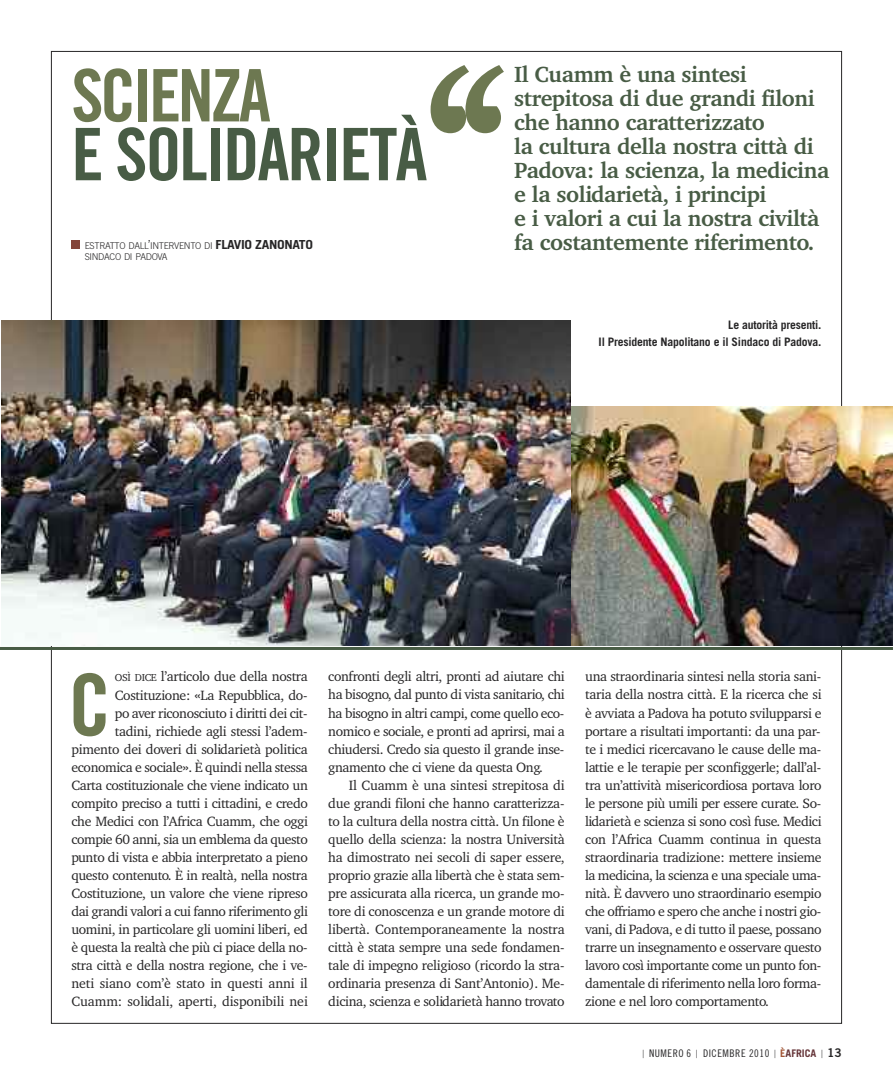
<style>
.page{position:relative;width:893px;height:1085px;background:#fff}
.page>*{position:absolute;margin:0;border:0;box-sizing:border-box;transform-origin:0 0}
.t1{font:700 225px "Charter BT Pro";color:#6d7851}
.t2{font:85.5px "Trade Gothic Bold Cond Twenty";color:#6d7851}
.t3{font:72.45px "Trade Gothic Bold Cond Twenty";letter-spacing:-.03em;color:#485c45}
.t4{font:72.45px "Trade Gothic Bold Cond Twenty";letter-spacing:-.05em;color:#6d7851}
.t5{font:700 22.5px/24px "Charter BT Pro";letter-spacing:-.015em;color:#485c45}
.t6{font:13.8px/18px "Charter BT Pro";letter-spacing:-.025em;color:#272627;text-align:justify}
.t7{font:700 11.7px/16.5px "Trade Gothic";letter-spacing:-.015em;color:#272627;text-align:right}
.t8{font:10.5px "Trade Gothic Cond Eighteen";letter-spacing:.05em;color:#272627}
.t9{font:300 9.3px/10.5px "Trade Gothic";letter-spacing:-.035em;color:#272627}
.s1{font-size:12.45px}
.s2{font-weight:700;font-size:12.45px}
.s3{font-size:10.35px}
.s4{font-family:"Helvetica Neue"}
.s5{font-family:"Trade Gothic";font-weight:300;font-size:11.25px}
.s6{font-family:"Trade Gothic";font-weight:700;color:#a35737}
.s7{font-family:"Trade Gothic";font-weight:700;color:#66363a}
.s8{font-family:"Trade Gothic Bold Two";font-size:12px}
</style>
<div class="page">
<hr style="left:0;top:647px;width:893px;height:3px;background:#485c45">
<img style="left:2px;top:320px;width:568px;height:325px">
<img style="left:571px;top:406px;width:322px;height:239px">
<div style="left:71px;top:240px;width:9px;height:9px;background:#83453a"></div>
<h1 class="t1" style="left:419px;top:71px;width:94px">‘‘</h1>
<h3 class="t4" style="left:71px;top:69px;width:201px">SCIENZA</h3>
<h3 class="t3" style="left:71px;top:128px;width:358px">E SOLIDARIETÀ</h3>
<p class="t9" style="left:85px;top:241px;width:230px">ESTRATTO DALL<span class="s1">’</span>INTERVENTO DI <span class="s2">FLAVIO ZANONATO<br></span>SINDACO DI PADOVA</p>
<h3 class="t5" style="left:514px;top:65px;width:317px">Il Cuamm è una sintesi strepitosa di due grandi filoni che hanno caratterizzato<br>la cultura della nostra città di<br>Padova: la scienza, la medicina e la solidarietà, i principi<br>e i valori a cui la nostra civiltà</h3>
<h3 class="t5" style="left:514px;top:233px;width:302px">fa costantemente riferimento.</h3>
<p class="t7" style="left:599px;top:318px;width:224px">Le autorità presenti.<br>Il Presidente Napolitano e il Sindaco di Padova.</p>
<p class="t6" style="left:71px;top:669px;width:238px;text-align:right"><span class="s3">OSÌ DICE</span> l’articolo due della nostra Costituzione: <span class="s4">«</span>La Repubblica, do-<br>po aver riconosciuto i diritti dei cit-<br>tadini, richiede agli stessi l’adem&shy;pimento dei doveri di solidarietà politica economica e sociale<span class="s4">»</span>. È quindi nella stessa Carta costituzionale che viene indicato un compito preciso a tutti i cittadini, e credo che Medici con l’Africa Cuamm, che oggi compie 60 anni, sia un emblema da questo punto di vista e abbia interpretato a pieno questo contenuto. È in realtà, nella nostra Costituzione, un valore che viene ripreso dai grandi valori a cui fanno riferimento gli uomini, in particolare gli uomini liberi, ed è questa la realtà che più ci piace della no&shy;stra città e della nostra regione, che i ve&shy;neti siano com’è stato in questi anni il Cuamm: solidali, aperti, disponibili nei</p>
<p class="t6" style="left:328px;top:669px;width:238px">confronti degli altri, pronti ad aiutare chi ha bisogno, dal punto di vista sanitario, chi ha bisogno in altri campi, come quello eco&shy;nomico e sociale, e pronti ad aprirsi, mai a chiudersi. Credo sia questo il grande inse&shy;gnamento che ci viene da questa Ong.</p>
<h2 class="t2" style="left:68px;top:673px;width:44px">C</h2>
<p class="t6" style="left:328px;top:777px;width:238px;text-indent:20px">Il Cuamm è una sintesi strepitosa di due grandi filoni che hanno caratterizza&shy;to la cultura della nostra città. Un filone è quello della scienza: la nostra Università ha dimostrato nei secoli di saper essere, proprio grazie alla libertà che è stata sem&shy;pre assicurata alla ricerca, un grande mo&shy;tore di conoscenza e un grande motore di libertà. Contemporaneamente la nostra città è stata sempre una sede fondamen&shy;tale di impegno religioso (ricordo la stra&shy;ordinaria presenza di Sant’Antonio). Me&shy;dicina, scienza e solidarietà hanno trovato</p>
<p class="t6" style="left:585px;top:669px;width:238px">una straordinaria sintesi nella storia sani&shy;taria della nostra città. E la ricerca che si è avviata a Padova ha potuto svilupparsi e portare a risultati importanti: da una par&shy;te i medici ricercavano le cause delle ma&shy;lattie e le terapie per sconfiggerle; dall’al&shy;tra un’attività misericordiosa portava loro le persone più umili per essere curate. So&shy;lidarietà e scienza si sono così fuse. Medici con l’Africa Cuamm continua in questa straordinaria tradizione: mettere insieme la medicina, la scienza e una speciale uma&shy;nità. È davvero uno straordinario esempio che offriamo e spero che anche i nostri gio&shy;vani, di Padova, e di tutto il paese, possano trarre un insegnamento e osservare questo lavoro così importante come un punto fon&shy;damentale di riferimento nella loro forma&shy;zione e nel loro comportamento.</p>
<p class="t8" style="left:642px;top:1049px;width:201px"><span class="s5">|</span> NUMERO 6 <span class="s5">|</span> DICEMBRE 2010 <span class="s5">|</span> <span class="s6">È</span><span class="s7">AFRICA</span> <span class="s5">|</span> <span class="s8">13</span></p>
</div>
